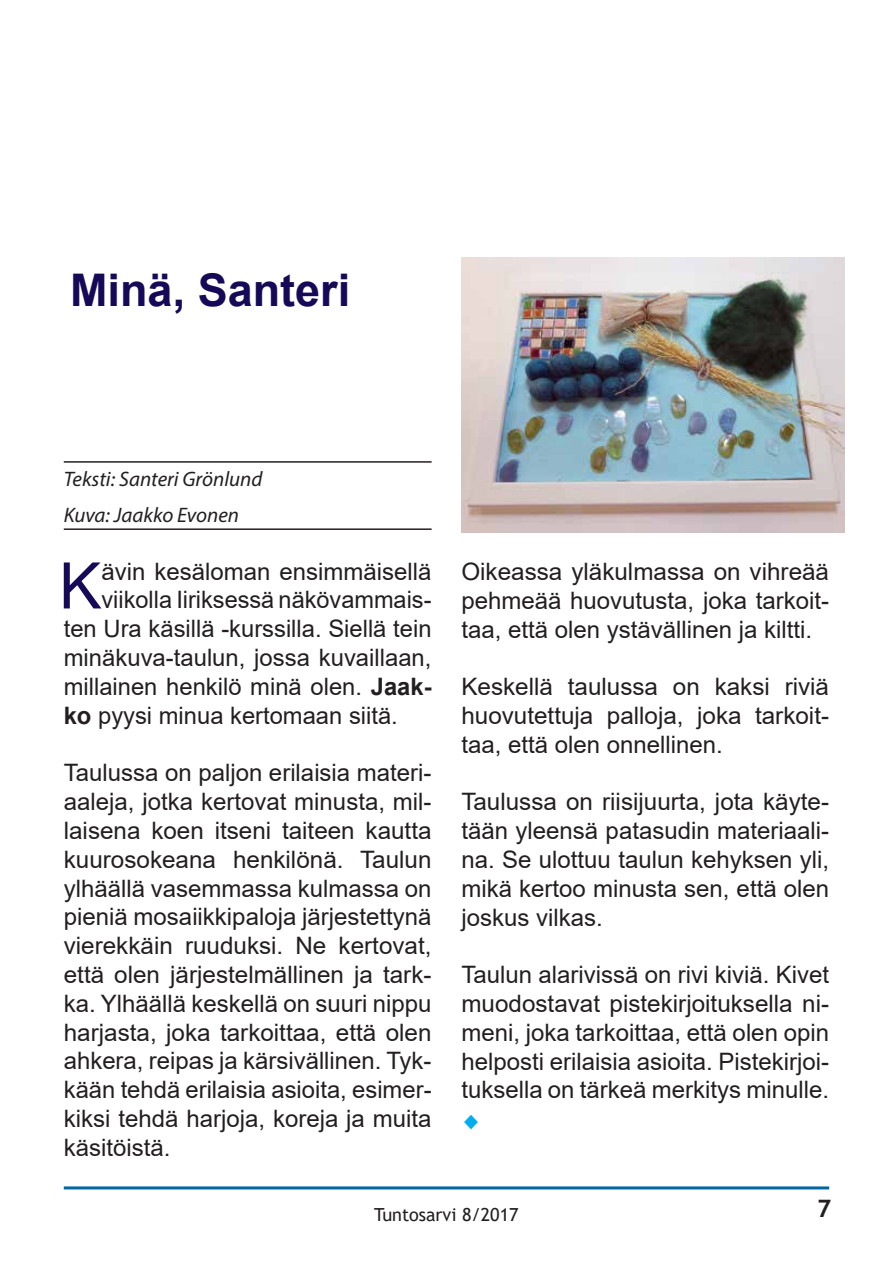
<style>
.page{position:relative;width:893px;height:1263px;background:#fff}
.page>*{position:absolute;margin:0;border:0;box-sizing:border-box;transform-origin:0 0}
.t1{font:64.2px "Arial";color:#150958}
.t2{font:700 45px "Arial";color:#150958}
.t3{font:24px/28.8px "Arial";color:#231f20;text-align:justify}
.t4{font:700 24px "Trebuchet MS";color:#231f20}
.t5{font:italic 21px/36px "Myriad Pro";color:#231f20}
.t6{font:18px "Trebuchet MS";color:#231f20}
.s1{font-weight:700}
</style>
<div class="page">
<hr style="left:64px;top:1186px;width:765px;height:3px;background:#0067a5">
<hr style="left:64px;top:461px;width:368px;height:2px;background:#231f20">
<hr style="left:64px;top:528px;width:368px;height:2px;background:#231f20">
<img style="left:461px;top:257px;width:383px;height:275px">
<h2 class="t2" style="left:70px;top:258px;width:282px">Minä, Santeri</h2>
<p class="t5" style="left:64px;top:461px;width:200px">Teksti: Santeri Grönlund<br>Kuva: Jaakko Evonen</p>
<h1 class="t1" style="left:59px;top:542px;width:44px">K</h1>
<p class="t3" style="left:102px;top:557px;width:331px">ävin kesäloman ensimmäisellä</p>
<p class="t3" style="left:102px;top:585px;width:332px">viikolla Iiriksessä näkövammais-</p>
<p class="t3" style="left:64px;top:614px;width:369px">ten Ura käsillä -kurssilla. Siellä tein</p>
<p class="t3" style="left:64px;top:643px;width:369px">minäkuva-taulun, jossa kuvaillaan,</p>
<p class="t3" style="left:64px;top:672px;width:369px">millainen henkilö minä olen. <span class="s1">Jaak-</span></p>
<p class="t3" style="left:64px;top:701px;width:336px"><span class="s1">ko</span> pyysi minua kertomaan siitä.</p>
<p class="t3" style="left:64px;top:758px;width:369px">Taulussa on paljon erilaisia materi&shy;aaleja, jotka kertovat minusta, mil&shy;laisena koen itseni taiteen kautta kuurosokeana henkilönä. Taulun ylhäällä vasemmassa kulmassa on pieniä mosaiikkipaloja järjestettynä vierekkäin ruuduksi. Ne kertovat, että olen järjestelmällinen ja tark&shy;ka. Ylhäällä keskellä on suuri nippu harjasta, joka tarkoittaa, että olen ahkera, reipas ja kärsivällinen. Tyk&shy;kään tehdä erilaisia asioita, esimer&shy;kiksi tehdä harjoja, koreja ja muita käsitöistä.</p>
<p class="t3" style="left:461px;top:557px;width:369px">Oikeassa yläkulmassa on vihreää pehmeää huovutusta, joka tarkoit&shy;taa, että olen ystävällinen ja kiltti.</p>
<p class="t3" style="left:461px;top:672px;width:369px">Keskellä taulussa on kaksi riviä huovutettuja palloja, joka tarkoit&shy;taa, että olen onnellinen.</p>
<p class="t3" style="left:461px;top:787px;width:369px">Taulussa on riisijuurta, jota käyte&shy;tään yleensä patasudin materiaali&shy;na. Se ulottuu taulun kehyksen yli, mikä kertoo minusta sen, että olen joskus vilkas.</p>
<p class="t3" style="left:461px;top:960px;width:369px">Taulun alarivissä on rivi kiviä. Kivet muodostavat pistekirjoituksella ni&shy;meni, joka tarkoittaa, että olen opin helposti erilaisia asioita. Pistekirjoi&shy;tuksella on tärkeä merkitys minulle.</p>
<p class="t6" style="left:374px;top:1203px;width:146px">Tuntosarvi 8/2017</p>
<p class="t4" style="left:817px;top:1193px;width:16px">7</p>
</div>
